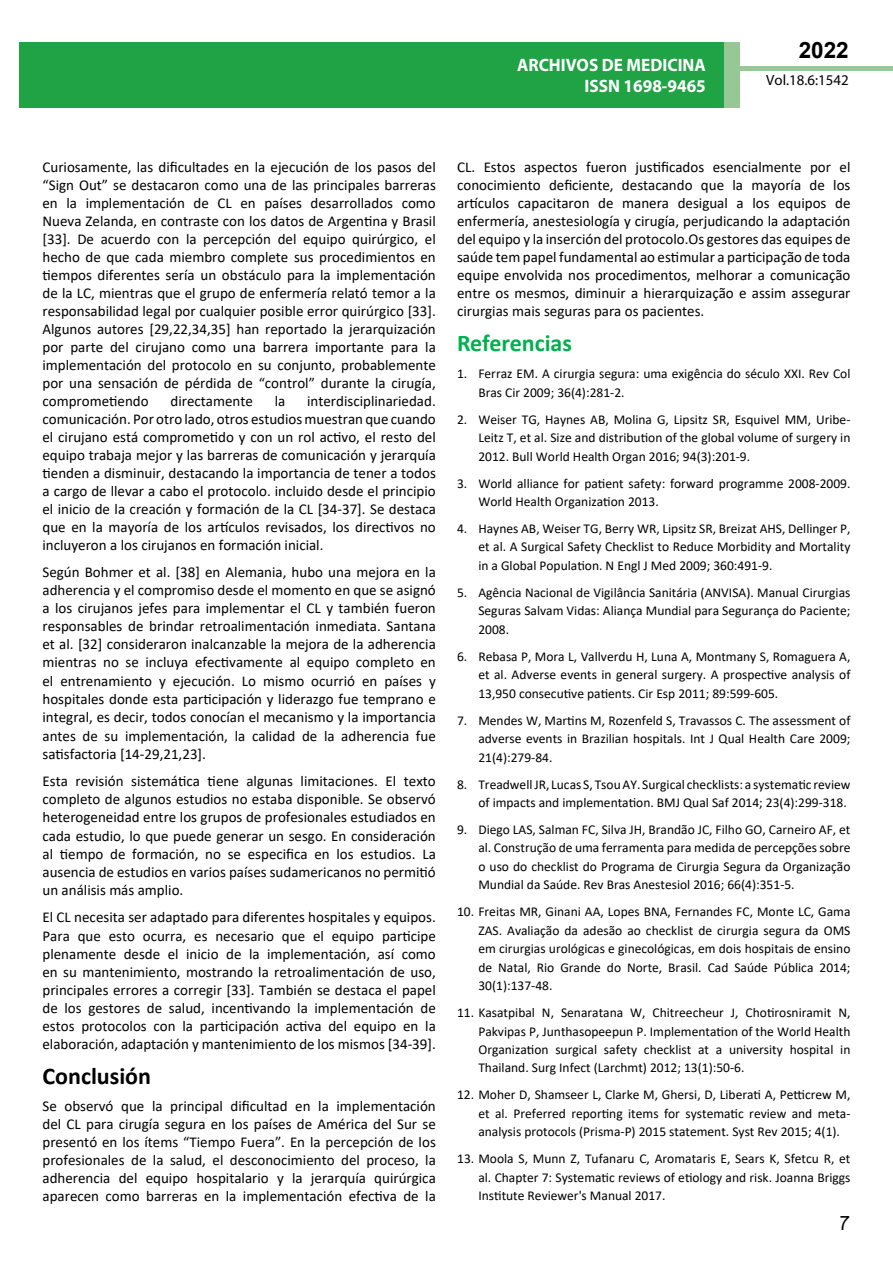
<style>
.page{position:relative;width:893px;height:1263px;background:#fff}
.page>*{position:absolute;margin:0;border:0;box-sizing:border-box;transform-origin:0 0}
.t1{font:25.5px "Tunga";color:#000}
.t2{font:700 24px "Calibri";color:#00b050}
.t3{font:700 24px "Calibri";color:#000}
.t4{font:700 22.5px "Arial";color:#000}
.t5{font:700 18px/21.6px "Myriad Pro";color:#fff;text-align:right;scale:.96 1}
.t6{font:15px/18px "Calibri";color:#000;text-align:justify}
.t7{font:14.85px "Myriad Pro";color:#000}
.t8{font:13.5px/18.5px "Calibri";color:#000;text-align:justify}
</style>
<div class="page">
<div style="left:722px;top:66px;width:171px;height:5px;background:#96c996"></div>
<div style="left:19px;top:42px;width:706px;height:66px;background:#1fa345"></div>
<div style="left:725px;top:42px;width:15px;height:66px;background:#96c896"></div>
<p class="t5" style="left:517px;top:53px;width:198px">ARCHIVOS DE MEDICINA<br>ISSN 1698-9465</p>
<h3 class="t4" style="left:799px;top:35px;width:52px">2022</h3>
<p class="t7" style="left:766px;top:71px;width:84px">Vol.18.6:1542</p>
<p class="t6" style="left:43px;top:158px;width:395px">Curiosamente, las dificultades en la ejecución de los pasos del “Sign Out” se destacaron como una de las principales barreras en la implementación de CL en países desarrollados como Nueva Zelanda, en contraste con los datos de Argentina y Brasil [33]. De acuerdo con la percepción del equipo quirúrgico, el hecho de que cada miembro complete sus procedimientos en tiempos diferentes sería un obstáculo para la implementación de la LC, mientras que el grupo de enfermería relató temor a la responsabilidad legal por cualquier posible error quirúrgico [33].<br>Algunos autores [29,22,34,35] han reportado la jerarquización por parte del cirujano como una barrera importante para la implementación del protocolo en su conjunto, probablemente por una sensación de pérdida de “control” durante la cirugía, comprometiendo</p>
<p class="t6" style="left:43px;top:392px;width:395px;text-indent:265px">interdisciplinariedad. comunicación. Por otro lado, otros estudios muestran que cuando el cirujano está comprometido y con un rol activo, el resto del equipo trabaja mejor y las barreras de comunicación y jerarquía tienden a disminuir, destacando la importancia de tener a todos a cargo de llevar a cabo el protocolo. incluido desde el principio el inicio de la creación y formación de la CL [34-37]. Se destaca que en la mayoría de los artículos revisados, los directivos no incluyeron a los cirujanos en formación inicial.</p>
<p class="t6" style="left:43px;top:562px;width:395px">Según Bohmer et al. [38] en Alemania, hubo una mejora en la adherencia y el compromiso desde el momento en que se asignó a los cirujanos jefes para implementar el CL y también fueron responsables de brindar retroalimentación inmediata. Santana et al. [32] consideraron inalcanzable la mejora de la adherencia mientras no se incluya efectivamente al equipo completo en el entrenamiento y ejecución. Lo mismo ocurrió en países y hospitales donde esta participación y liderazgo fue temprano e integral, es decir, todos conocían el mecanismo y la importancia antes de su implementación, la calidad de la adherencia fue satisfactoria [14-29,21,23].</p>
<p class="t6" style="left:43px;top:771px;width:395px">Esta revisión sistemática tiene algunas limitaciones. El texto completo de algunos estudios no estaba disponible. Se observó heterogeneidad entre los grupos de profesionales estudiados en cada estudio, lo que puede generar un sesgo. En consideración al tiempo de formación, no se especifica en los estudios. La ausencia de estudios en varios países sudamericanos no permitió un análisis más amplio.</p>
<p class="t6" style="left:43px;top:908px;width:395px">El CL necesita ser adaptado para diferentes hospitales y equipos.<br>Para que esto ocurra, es necesario que el equipo participe plenamente desde el inicio de la implementación, así como en su mantenimiento, mostrando la retroalimentación de uso, principales errores a corregir [33]. También se destaca el papel de los gestores de salud, incentivando la implementación de estos protocolos con la participación activa del equipo en la elaboración, adaptación y mantenimiento de los mismos [34-39].</p>
<h2 class="t3" style="left:43px;top:1059px;width:110px">Conclusión</h2>
<p class="t6" style="left:43px;top:1096px;width:395px">Se observó que la principal dificultad en la implementación del CL para cirugía segura en los países de América del Sur se presentó en los ítems “Tiempo Fuera”. En la percepción de los profesionales de la salud, el desconocimiento del proceso, la adherencia del equipo hospitalario y la jerarquía quirúrgica aparecen como barreras en la implementación efectiva de la</p>
<p class="t6" style="left:171px;top:392px;width:84px">directamente</p>
<p class="t6" style="left:275px;top:392px;width:12px">la</p>
<p class="t6" style="left:457px;top:158px;width:395px">CL. Estos aspectos fueron justificados esencialmente por el conocimiento deficiente, destacando que la mayoría de los artículos capacitaron de manera desigual a los equipos de enfermería, anestesiología y cirugía, perjudicando la adaptación del equipo y la inserción del protocolo.Os gestores das equipes de saúde tem papel fundamental ao estimular a participação de toda equipe envolvida nos procedimentos, melhorar a comunicação entre os mesmos, diminuir a hierarquização e assim assegurar cirurgias mais seguras para os pacientes.</p>
<h2 class="t2" style="left:457px;top:326px;width:116px">Referencias</h2>
<p class="t8" style="left:478px;top:364px;width:374px;text-indent:-21px">1. Ferraz EM. A cirurgia segura: uma exigência do século XXI. Rev Col<br>Bras Cir 2009; 36(4):281-2.</p>
<p class="t8" style="left:478px;top:410px;width:374px;text-indent:-21px">2. Weiser TG, Haynes AB, Molina G, Lipsitz SR, Esquivel MM, Uribe-Leitz T, et al. Size and distribution of the global volume of surgery in 2012. Bull World Health Organ 2016; 94(3):201-9.</p>
<p class="t8" style="left:478px;top:473px;width:374px;text-indent:-21px">3. World alliance for patient safety: forward programme 2008-2009.<br>World Health Organization 2013.</p>
<p class="t8" style="left:478px;top:519px;width:374px;text-indent:-21px">4. Haynes AB, Weiser TG, Berry WR, Lipsitz SR, Breizat AHS, Dellinger P, et al. A Surgical Safety Checklist to Reduce Morbidity and Mortality in a Global Population. N Engl J Med 2009; 360:491-9.</p>
<p class="t8" style="left:478px;top:583px;width:374px;text-indent:-21px">5. Agência Nacional de Vigilância Sanitária (ANVISA). Manual Cirurgias Seguras Salvam Vidas: Aliança Mundial para Segurança do Paciente; 2008.</p>
<p class="t8" style="left:478px;top:647px;width:374px;text-indent:-21px">6. Rebasa P, Mora L, Vallverdu H, Luna A, Montmany S, Romaguera A, et al. Adverse events in general surgery. A prospective analysis of 13,950 consecutive patients. Cir Esp 2011; 89:599-605.</p>
<p class="t8" style="left:478px;top:711px;width:374px;text-indent:-21px">7. Mendes W, Martins M, Rozenfeld S, Travassos C. The assessment of adverse events in Brazilian hospitals. Int J Qual Health Care 2009; 21(4):279-84.</p>
<p class="t8" style="left:457px;top:774px;width:395px;text-align:right">8. Treadwell JR, Lucas S, Tsou AY. Surgical checklists: a systematic review of impacts and implementation. BMJ Qual Saf 2014; 23(4):299-318.</p>
<p class="t8" style="left:478px;top:820px;width:374px;text-indent:-21px">9. Diego LAS, Salman FC, Silva JH, Brandão JC, Filho GO, Carneiro AF, et al. Construção de uma ferramenta para medida de percepções sobre o uso do checklist do Programa de Cirurgia Segura da Organização Mundial da Saúde. Rev Bras Anestesiol 2016; 66(4):351-5.</p>
<p class="t8" style="left:478px;top:902px;width:374px;text-indent:-21px">10. Freitas MR, Ginani AA, Lopes BNA, Fernandes FC, Monte LC, Gama ZAS. Avaliação da adesão ao checklist de cirurgia segura da OMS em cirurgias urológicas e ginecológicas, em dois hospitais de ensino de Natal, Rio Grande do Norte, Brasil. Cad Saúde Pública 2014; 30(1):137-48.</p>
<p class="t8" style="left:478px;top:1003px;width:374px;text-indent:-21px">11. Kasatpibal N, Senaratana W, Chitreecheur J, Chotirosniramit N, Pakvipas P, Junthasopeepun P. Implementation of the World Health Organization surgical safety checklist at a university hospital in Thailand. Surg Infect (Larchmt) 2012; 13(1):50-6.</p>
<p class="t8" style="left:478px;top:1085px;width:374px;text-indent:-21px">12. Moher D, Shamseer L, Clarke M, Ghersi, D, Liberati A, Petticrew M, et al. Preferred reporting items for systematic review and meta&shy;analysis protocols (Prisma-P) 2015 statement. Syst Rev 2015; 4(1).</p>
<p class="t8" style="left:478px;top:1149px;width:374px;text-indent:-21px">13. Moola S, Munn Z, Tufanaru C, Aromataris E, Sears K, Sfetcu R, et al. Chapter 7: Systematic reviews of etiology and risk. Joanna Briggs Institute Reviewer's Manual 2017.</p>
<h1 class="t1" style="left:839px;top:1206px;width:11px">7</h1>
</div>
